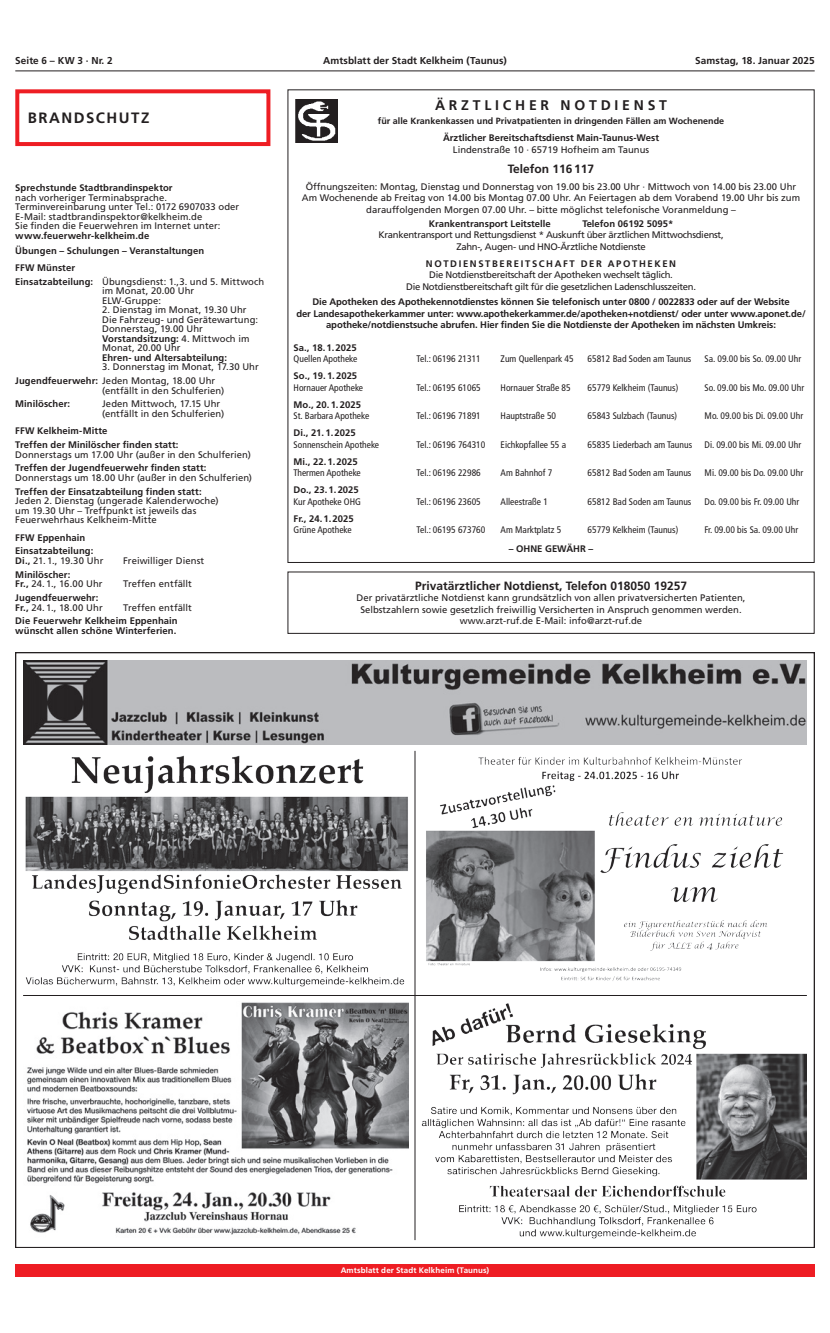
<style>
.page{position:relative;width:830px;height:1333px;background:#fff}
.page>*{position:absolute;margin:0;border:0;box-sizing:border-box;transform-origin:0 0}
.t1{font:700 15px "Frutiger LT Std";letter-spacing:.1em;color:#231f20}
.t2{font:700 14px "Frutiger LT Std";letter-spacing:.27em;color:#231f20}
.t3{font:700 12px "Frutiger LT Std";color:#231f20}
.t4{font:700 10px "Frutiger LT Std";letter-spacing:.005em;color:#231f20}
.t5{font:9.5px/9.5px "Frutiger LT Std";color:#231f20}
.t6{font:700 9.5px/9.5px "Frutiger LT Std";color:#231f20}
.t7{font:condensed 9.5px "Frutiger LT Std";color:#231f20}
.t8{font:9.5px/11.4px "Frutiger LT Std";letter-spacing:-.03em;color:#231f20;text-align:center}
.t9{font:700 9.5px "Frutiger LT Std";letter-spacing:.17em;color:#231f20}
.t10{font:700 9px "Frutiger LT Std";color:#231f20}
.t11{font:700 8px "Frutiger LT Std";letter-spacing:.015em;color:#fff}
.s1{font-weight:700}
.s2{font-weight:400}
</style>
<div class="page">
<div style="left:15px;top:1264px;width:800px;height:12px;background:#ee1d23"></div>
<hr style="left:15px;top:70px;width:800px;height:1px;background:#231f20">
<div style="left:287px;top:571px;width:528px;height:63px;border:1px solid #231f20"></div>
<img style="left:295px;top:99px;width:43px;height:44px">
<div style="left:15px;top:89px;width:255px;height:57px;border:4px solid #ee1d23"></div>
<img style="left:23px;top:660px;width:784px;height:84px">
<hr style="left:415px;top:750px;width:1px;height:489px;background:#231f20">
<hr style="left:23px;top:995px;width:784px;height:1px;background:#231f20">
<img style="left:25px;top:755px;width:383px;height:232px">
<img style="left:426px;top:756px;width:358px;height:225px">
<img style="left:26px;top:1002px;width:383px;height:233px">
<img style="left:421px;top:1003px;width:385px;height:236px">
<p class="t4" style="left:15px;top:55px;width:99px">Seite 6 – KW 3 · Nr. 2</p>
<p class="t4" style="left:323px;top:55px;width:185px">Amtsblatt der Stadt Kelkheim (Taunus)</p>
<p class="t4" style="left:695px;top:55px;width:121px">Samstag, 18. Januar 2025</p>
<h1 class="t1" style="left:28px;top:109px;width:123px">BRANDSCHUTZ</h1>
<p class="t6" style="left:15px;top:183px;width:159px">Sprechstunde Stadtbrandinspektor</p>
<p class="t5" style="left:15px;top:193px;width:225px">nach vorheriger Terminabsprache.<br>Terminvereinbarung unter Tel.: 0172 6907033 oder E-Mail: stadtbrandinspektor@kelkheim.de<br>Sie finden die Feuerwehren im Internet unter:</p>
<p class="t6" style="left:15px;top:228px;width:191px;line-height:14.5px">www.feuerwehr-kelkheim.de<br>Übungen – Schulungen – Veranstaltungen</p>
<p class="t5" style="left:15px;top:261px;width:250px;line-height:13.8px"><span class="s1">FFW Münster<br>Einsatzabteilung:</span> Übungsdienst: 1.,3. und 5. Mittwoch</p>
<p class="t5" style="left:102px;top:286px;width:94px">im Monat, 20.00 Uhr<br>ELW-Gruppe:</p>
<p class="t5" style="left:102px;top:305px;width:157px">2. Dienstag im Monat, 19.30 Uhr<br>Die Fahrzeug- und Gerätewartung:<br>Donnerstag, 19.00 Uhr<br><span class="s1">Vorstandsitzung:</span> 4. Mittwoch im<br>Monat, 20.00 Uhr</p>
<p class="t6" style="left:102px;top:353px;width:126px">Ehren- und Altersabteilung:</p>
<p class="t5" style="left:15px;top:360px;width:245px;line-height:13.8px;text-indent:87px">3. Donnerstag im Monat, 17.30 Uhr<br><span class="s1">Jugendfeuerwehr:</span> Jeden Montag, 18.00 Uhr</p>
<p class="t5" style="left:102px;top:385px;width:124px">(entfällt in den Schulferien)</p>
<p class="t6" style="left:15px;top:399px;width:56px">Minilöscher:</p>
<p class="t5" style="left:102px;top:399px;width:124px">Jeden Mittwoch, 17.15 Uhr (entfällt in den Schulferien)</p>
<p class="t6" style="left:15px;top:424px;width:165px;line-height:13.8px">FFW Kelkheim-Mitte<br>Treffen der Minilöscher finden statt:</p>
<p class="t5" style="left:15px;top:449px;width:237px">Donnerstags um 17.00 Uhr (außer in den Schulferien)</p>
<p class="t6" style="left:15px;top:463px;width:193px">Treffen der Jugendfeuerwehr finden statt:</p>
<p class="t5" style="left:15px;top:473px;width:238px">Donnerstags um 18.00 Uhr (außer in den Schulferien)</p>
<p class="t6" style="left:15px;top:486px;width:188px">Treffen der Einsatzabteilung finden statt:</p>
<p class="t5" style="left:15px;top:496px;width:205px">Jeden 2. Dienstag (ungerade Kalenderwoche) um 19.30 Uhr – Treffpunkt ist jeweils das<br>Feuerwehrhaus Kelkheim-Mitte</p>
<p class="t6" style="left:15px;top:530px;width:80px;line-height:13.8px">FFW Eppenhain<br>Einsatzabteilung:</p>
<p class="t5" style="left:15px;top:556px;width:90px"><span class="s1">Di.,</span> 21.1., 19.30 Uhr</p>
<p class="t5" style="left:123px;top:556px;width:83px">Freiwilliger Dienst</p>
<p class="t6" style="left:15px;top:569px;width:89px">Minilöscher:<br>Fr., <span class="s2">24.1., 16.00 Uhr</span></p>
<p class="t5" style="left:123px;top:579px;width:70px">Treffen entfällt</p>
<p class="t6" style="left:15px;top:593px;width:89px">Jugendfeuerwehr:<br>Fr., <span class="s2">24.1., 18.00 Uhr</span></p>
<p class="t5" style="left:123px;top:602px;width:70px">Treffen entfällt</p>
<p class="t6" style="left:15px;top:616px;width:164px">Die Feuerwehr Kelkheim Eppenhain wünscht allen schöne Winterferien.</p>
<h2 class="t2" style="left:435px;top:97px;width:234px">ÄRZTLICHER NOTDIENST</h2>
<p class="t10" style="left:378px;top:116px;width:348px">für alle Krankenkassen und Privatpatienten in dringenden Fällen am Wochenende</p>
<p class="t6" style="left:443px;top:133px;width:218px">Ärztlicher Bereitschaftsdienst Main-Taunus-West</p>
<p class="t5" style="left:453px;top:145px;width:198px">Lindenstraße 10 · 65719 Hofheim am Taunus</p>
<p class="t3" style="left:508px;top:162px;width:88px">Telefon 116117</p>
<p class="t5" style="left:302px;top:181px;width:500px;line-height:11.4px;text-align:center">Öffnungszeiten: Montag, Dienstag und Donnerstag von 19.00 bis 23.00 Uhr · Mittwoch von 14.00 bis 23.00 Uhr<br>Am Wochenende ab Freitag von 14.00 bis Montag 07.00 Uhr. An Feiertagen ab dem Vorabend 19.00 Uhr bis zum darauffolgenden Morgen 07.00 Uhr. – bitte möglichst telefonische Voranmeldung –</p>
<p class="t6" style="left:429px;top:219px;width:123px">Krankentransport Leitstelle</p>
<p class="t6" style="left:582px;top:219px;width:92px">Telefon 06192 5095*</p>
<p class="t8" style="left:378px;top:229px;width:347px">Krankentransport und Rettungsdienst * Auskunft über ärztlichen Mittwochsdienst,<br>Zahn-, Augen- und HNO-Ärztliche Notdienste</p>
<p class="t9" style="left:426px;top:258px;width:252px">NOTDIENSTBEREITSCHAFT DER APOTHEKEN</p>
<p class="t8" style="left:406px;top:269px;width:291px">Die Notdienstbereitschaft der Apotheken wechselt täglich.<br>Die Notdienstbereitschaft gilt für die gesetzlichen Ladenschlusszeiten.</p>
<p class="t6" style="left:296px;top:296px;width:511px;line-height:11.4px;text-align:center">Die Apotheken des Apothekennotdienstes können Sie telefonisch unter 0800 / 0022833 oder auf der Website<br>der Landesapothekerkammer unter: www.apothekerkammer.de/apotheken+notdienst/ oder unter www.aponet.de/ apotheke/notdienstsuche abrufen. Hier finden Sie die Notdienste der Apotheken im nächsten Umkreis:</p>
<p class="t6" style="left:294px;top:343px;width:65px">Sa., 18.1.2025</p>
<p class="t7" style="left:294px;top:353px;width:65px">Quellen Apotheke</p>
<p class="t7" style="left:417px;top:353px;width:66px">Tel.: 06196 21311</p>
<p class="t7" style="left:501px;top:353px;width:75px">Zum Quellenpark 45</p>
<p class="t7" style="left:588px;top:353px;width:105px">65812 Bad Soden am Taunus</p>
<p class="t7" style="left:705px;top:353px;width:98px">Sa. 09.00 bis So. 09.00 Uhr</p>
<p class="t6" style="left:294px;top:371px;width:65px">So., 19.1.2025</p>
<p class="t7" style="left:294px;top:382px;width:71px">Hornauer Apotheke</p>
<p class="t7" style="left:417px;top:382px;width:66px">Tel.: 06195 61065</p>
<p class="t7" style="left:501px;top:382px;width:72px">Hornauer Straße 85</p>
<p class="t7" style="left:588px;top:382px;width:92px">65779 Kelkheim (Taunus)</p>
<p class="t7" style="left:705px;top:382px;width:101px">So. 09.00 bis Mo. 09.00 Uhr</p>
<p class="t6" style="left:294px;top:400px;width:69px">Mo., 20.1.2025</p>
<p class="t7" style="left:294px;top:410px;width:77px">St. Barbara Apotheke</p>
<p class="t7" style="left:417px;top:410px;width:66px">Tel.: 06196 71891</p>
<p class="t7" style="left:501px;top:410px;width:57px">Hauptstraße 50</p>
<p class="t7" style="left:588px;top:410px;width:91px">65843 Sulzbach (Taunus)</p>
<p class="t7" style="left:705px;top:410px;width:100px">Mo. 09.00 bis Di. 09.00 Uhr</p>
<p class="t6" style="left:294px;top:428px;width:64px">Di., 21.1.2025</p>
<p class="t7" style="left:294px;top:439px;width:87px">Sonnenschein Apotheke</p>
<p class="t7" style="left:417px;top:439px;width:70px">Tel.: 06196 764310</p>
<p class="t7" style="left:501px;top:439px;width:67px">Eichkopfallee 55 a</p>
<p class="t7" style="left:588px;top:439px;width:106px">65835 Liederbach am Taunus</p>
<p class="t7" style="left:705px;top:439px;width:98px">Di. 09.00 bis Mi. 09.00 Uhr</p>
<p class="t6" style="left:294px;top:457px;width:66px">Mi., 22.1.2025</p>
<p class="t7" style="left:294px;top:467px;width:69px">Thermen Apotheke</p>
<p class="t7" style="left:417px;top:467px;width:66px">Tel.: 06196 22986</p>
<p class="t7" style="left:501px;top:467px;width:53px">Am Bahnhof 7</p>
<p class="t7" style="left:588px;top:467px;width:105px">65812 Bad Soden am Taunus</p>
<p class="t7" style="left:705px;top:467px;width:100px">Mi. 09.00 bis Do. 09.00 Uhr</p>
<p class="t6" style="left:294px;top:485px;width:67px">Do., 23.1.2025</p>
<p class="t7" style="left:294px;top:496px;width:69px">Kur Apotheke OHG</p>
<p class="t7" style="left:417px;top:496px;width:66px">Tel.: 06196 23605</p>
<p class="t7" style="left:501px;top:496px;width:49px">Alleestraße 1</p>
<p class="t7" style="left:588px;top:496px;width:105px">65812 Bad Soden am Taunus</p>
<p class="t7" style="left:705px;top:496px;width:96px">Do. 09.00 bis Fr. 09.00 Uhr</p>
<p class="t6" style="left:294px;top:514px;width:62px">Fr., 24.1.2025</p>
<p class="t7" style="left:294px;top:524px;width:60px">Grüne Apotheke</p>
<p class="t7" style="left:417px;top:524px;width:70px">Tel.: 06195 673760</p>
<p class="t7" style="left:501px;top:524px;width:62px">Am Marktplatz 5</p>
<p class="t7" style="left:588px;top:524px;width:92px">65779 Kelkheim (Taunus)</p>
<p class="t7" style="left:705px;top:524px;width:95px">Fr. 09.00 bis Sa. 09.00 Uhr</p>
<p class="t6" style="left:509px;top:544px;width:86px">– OHNE GEWÄHR –</p>
<p class="t3" style="left:415px;top:579px;width:274px">Privatärztlicher Notdienst, Telefon 018050 19257</p>
<p class="t5" style="left:357px;top:592px;width:391px;line-height:11.4px;text-align:center">Der privatärztliche Notdienst kann grundsätzlich von allen privatversicherten Patienten,<br>Selbstzahlern sowie gesetzlich freiwillig Versicherten in Anspruch genommen werden. www.arzt-ruf.de E-Mail: info@arzt-ruf.de</p>
<p class="t11" style="left:341px;top:1265px;width:150px">Amtsblatt der Stadt Kelkheim (Taunus)</p>
</div>
